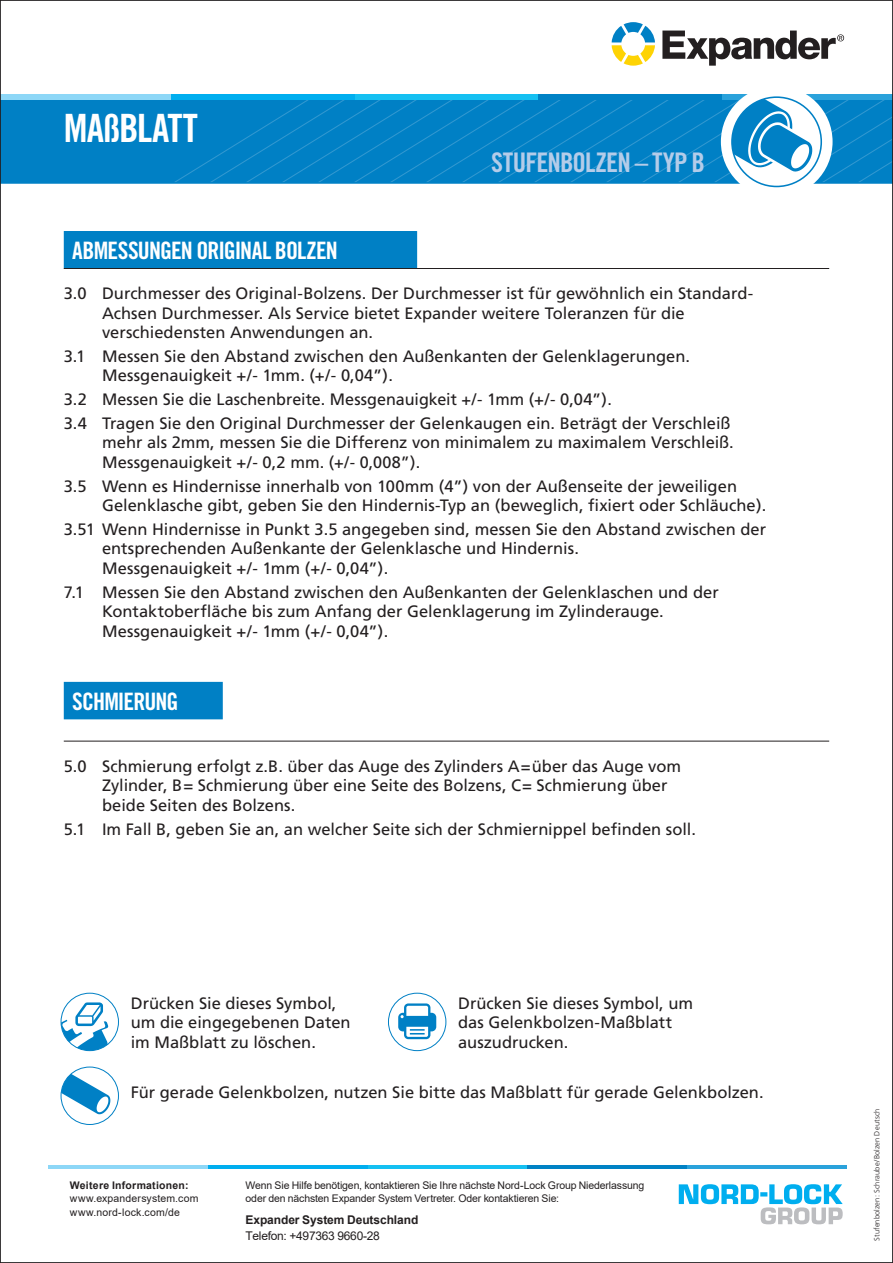
<style>
.page{position:relative;width:893px;height:1263px;background:#fff}
.page>*{position:absolute;margin:0;border:0;box-sizing:border-box;transform-origin:0 0}
.Cover_2{font:39px "Trade Gothic LT Std Bd Cn 20";letter-spacing:-.025em;color:#fff}
.Cover_2-2{font:27px "Trade Gothic LT Std Bd Cn 20";letter-spacing:-.03em;color:#b4cce9}
.Cover_2-3{font:24px "Trade Gothic LT Std Bd Cn 20";letter-spacing:-.035em;color:#fff}
.t1{font:16.5px/19.5px "Frutiger";color:#231f20}
.t2{font:700 12px/15.6px "Arial";letter-spacing:-.01em;color:#231f20}
.t3{font:10.5px/13.5px "Arial";letter-spacing:-.015em;color:#231f20}
.t4{font:10.5px/13.5px "Arial";letter-spacing:.02em;color:#231f20}
.t5{font:300 7.5px "Frutiger";letter-spacing:.015em;color:#231f20}
.s1{font-weight:700}
.s2{font-weight:400}
</style>
<div class="page">
<div style="left:65px;top:232px;width:351px;height:36px;background:#0080c5"></div>
<div style="left:64px;top:231px;width:353px;height:38px;border:2px solid #0080c5"></div>
<hr style="left:64px;top:268px;width:765px;height:1px;background:#231f20">
<hr style="left:64px;top:741px;width:765px;height:1px;background:#231f20">
<div style="left:2px;top:100px;width:889px;height:84px;background:#0080c5"></div>
<div style="left:0;top:94px;width:171px;height:6px;background:#8dd7f7"></div>
<div style="left:355px;top:94px;width:183px;height:6px;background:#15c0f2"></div>
<div style="left:171px;top:94px;width:184px;height:6px;background:#00aeef"></div>
<div style="left:722px;top:94px;width:171px;height:6px;background:#2aa2db"></div>
<div style="left:538px;top:94px;width:184px;height:6px;background:#0082c5"></div>
<svg style="left:612px;top:22px;width:43px;height:44px"></svg>
<svg style="left:662px;top:31px;width:182px;height:35px"></svg>
<hr style="left:49px;top:1166px;width:159px;height:3px;background:#8dd7f7">
<hr style="left:368px;top:1166px;width:159px;height:3px;background:#15c0f2">
<hr style="left:208px;top:1166px;width:160px;height:3px;background:#00aeef">
<hr style="left:687px;top:1166px;width:159px;height:3px;background:#2aa2db">
<hr style="left:527px;top:1166px;width:160px;height:3px;background:#0082c5">
<svg style="left:679px;top:1184px;width:164px;height:40px"></svg>
<div style="left:65px;top:683px;width:157px;height:36px;background:#0080c5"></div>
<div style="left:64px;top:682px;width:159px;height:37px;border:2px solid #0080c5"></div>
<div style="left:721px;top:86px;width:111px;height:112px;background:#fff;border-radius:50%"></div>
<svg style="left:173px;top:97px;width:718px;height:86px;background:#178ccb"></svg>
<svg style="left:61px;top:1002px;width:47px;height:49px"></svg>
<svg style="left:388px;top:993px;width:58px;height:58px"></svg>
<div style="left:388px;top:993px;width:58px;height:58px;border:1px solid #0080c5;border-radius:50%"></div>
<svg style="left:398px;top:1003px;width:38px;height:36px"></svg>
<svg style="left:61px;top:1067px;width:49px;height:47px"></svg>
<p class="Cover_2" style="left:64px;top:105px;width:136px">MAßBLATT</p>
<p class="Cover_2-2" style="left:491px;top:146px;width:215px">STUFENBOLZEN – TYP B</p>
<p class="Cover_2-3" style="left:72px;top:236px;width:267px">ABMESSUNGEN ORIGINAL BOLZEN</p>
<p class="t1" style="left:102px;top:284px;width:653px;text-indent:-38px">3.0 Durchmesser des Original-Bolzens. Der Durchmesser ist für gewöhnlich ein Standard-<br>Achsen Durchmesser. Als Service bietet Expander weitere Toleranzen für die verschiedensten Anwendungen an.</p>
<p class="t1" style="left:102px;top:346px;width:590px;text-indent:-38px">3.1 Messen Sie den Abstand zwischen den Außenkanten der Gelenklagerungen.<br>Messgenauigkeit +/- 1mm. (+/- 0,04”).</p>
<p class="t1" style="left:64px;top:390px;width:550px">3.2 Messen Sie die Laschenbreite. Messgenauigkeit +/- 1mm (+/- 0,04”).</p>
<p class="t1" style="left:102px;top:413px;width:633px;text-indent:-38px">3.4 Tragen Sie den Original Durchmesser der Gelenkaugen ein. Beträgt der Verschleiß mehr als 2mm, messen Sie die Differenz von minimalem zu maximalem Verschleiß.<br>Messgenauigkeit +/- 0,2 mm. (+/- 0,008”).</p>
<p class="t1" style="left:102px;top:476px;width:666px;text-indent:-38px">3.5 Wenn es Hindernisse innerhalb von 100mm (4”) von der Außenseite der jeweiligen<br>Gelenklasche gibt, geben Sie den Hindernis-Typ an (beweglich, fixiert oder Schläuche).</p>
<p class="t1" style="left:102px;top:519px;width:666px;text-indent:-38px">3.51 Wenn Hindernisse in Punkt 3.5 angegeben sind, messen Sie den Abstand zwischen der entsprechenden Außenkante der Gelenklasche und Hindernis.<br>Messgenauigkeit +/- 1mm (+/- 0,04”).</p>
<p class="t1" style="left:102px;top:582px;width:618px;text-indent:-38px">7.1 Messen Sie den Abstand zwischen den Außenkanten der Gelenklaschen und der<br>Kontaktoberfläche bis zum Anfang der Gelenklagerung im Zylinderauge.<br>Messgenauigkeit +/- 1mm (+/- 0,04”).</p>
<p class="Cover_2-3" style="left:72px;top:686px;width:108px">SCHMIERUNG</p>
<p class="t1" style="left:102px;top:756px;width:581px;text-indent:-38px">5.0 Schmierung erfolgt z.B. über das Auge des Zylinders A=über das Auge vom<br>Zylinder, B= Schmierung über eine Seite des Bolzens, C= Schmierung über beide Seiten des Bolzens.</p>
<p class="t1" style="left:64px;top:819px;width:634px">5.1 Im Fall B, geben Sie an, an welcher Seite sich der Schmiernippel befinden soll.</p>
<p class="t1" style="left:131px;top:993px;width:221px">Drücken Sie dieses Symbol, um die eingegebenen Daten im Maßblatt zu löschen.</p>
<p class="t1" style="left:458px;top:993px;width:237px">Drücken Sie dieses Symbol, um das Gelenkbolzen-Maßblatt auszudrucken.</p>
<p class="t1" style="left:131px;top:1083px;width:634px">Für gerade Gelenkbolzen, nutzen Sie bitte das Maßblatt für gerade Gelenkbolzen.</p>
<p class="t4" style="left:70px;top:1178px;width:130px"><span class="s1">Weitere Informationen: </span>www.expandersystem.com www.nord-lock.com/de</p>
<p class="t3" style="left:246px;top:1178px;width:400px">Wenn Sie Hilfe benötigen, kontaktieren Sie Ihre nächste Nord-Lock Group Niederlassung oder den nächsten Expander System Vertreter. Oder kontaktieren Sie:</p>
<p class="t2" style="left:246px;top:1212px;width:174px">Expander System Deutschland<br><span class="s2">Telefon: +497363 9660-28</span></p>
<p class="t5" style="left:873px;top:1240px;width:133px;rotate:-90deg">Stufenbolzen: Schraube/Bolzen Deutsch</p>
</div>
